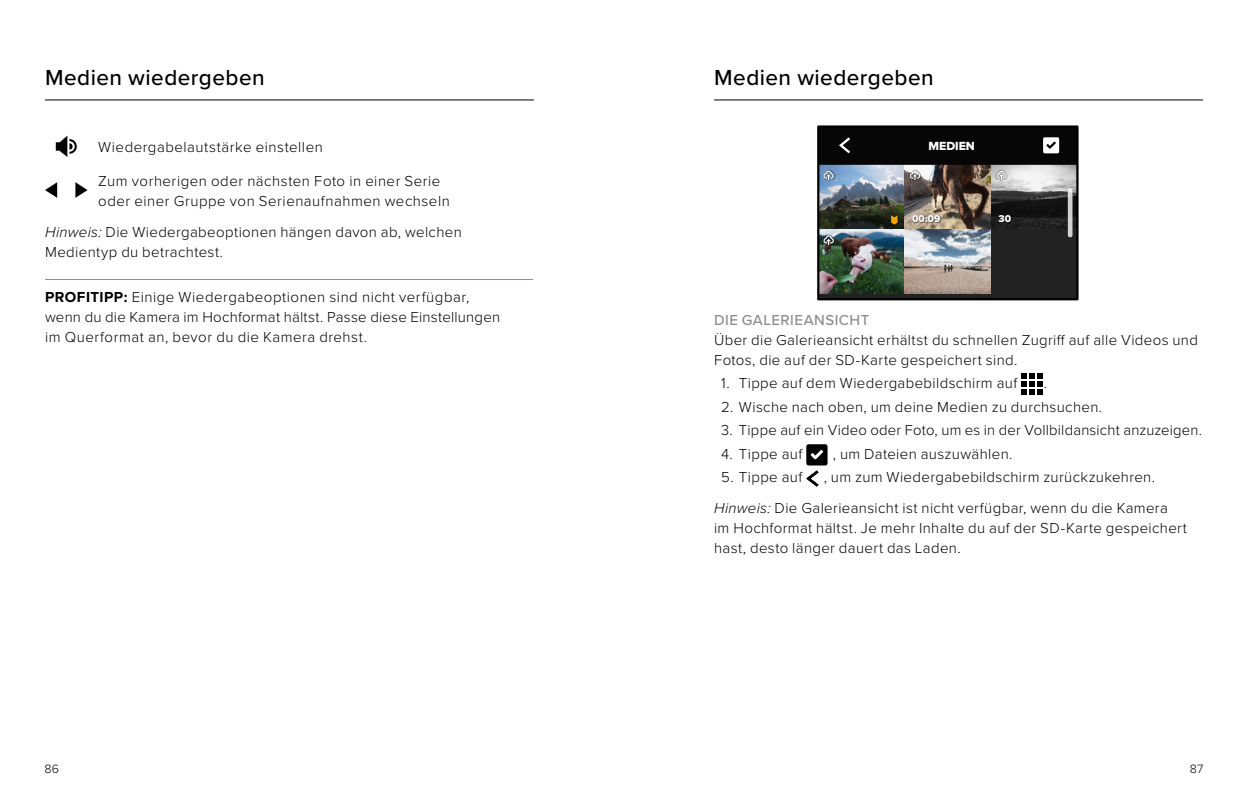
<style>
.page{position:relative;width:1248px;height:808px;background:#fff}
.page>*{position:absolute;margin:0;border:0;box-sizing:border-box;transform-origin:0 0}
.t1{font:500 22.5px "Proxima Nova";letter-spacing:.02em;color:#000}
.t2{font:300 15px/20px "Proxima Nova";letter-spacing:.025em;color:#000}
.t3{font:500 15px "Proxima Nova";letter-spacing:.03em;color:#8a8c8e}
.t4{font:300 12.5px "Proxima Nova";color:#000}
.t5{font:12.25px "Proxima Nova Extrabld";color:#fff}
.t6{font:10.25px "Proxima Nova Extrabld";color:#fff}
.s1{font-style:italic}
.s2{font-weight:700}
</style>
<div class="page">
<svg style="left:56px;top:136px;width:21px;height:21px"></svg>
<svg style="left:75px;top:182px;width:13px;height:16px"></svg>
<svg style="left:45px;top:182px;width:12px;height:16px"></svg>
<hr style="left:45px;top:279px;width:488px;height:1px;background:#8a8c8e">
<hr style="left:45px;top:99px;width:489px;height:1px;background:#000">
<div style="left:818px;top:127px;width:259px;height:172px;background:#222"></div>
<img style="left:820px;top:164px;width:170px;height:130px">
<img style="left:904px;top:164px;width:158px;height:65px">
<svg style="left:890px;top:214px;width:8px;height:12px"></svg>
<svg style="left:822px;top:170px;width:13px;height:11px"></svg>
<img style="left:911px;top:214px;width:30px;height:10px">
<svg style="left:908px;top:170px;width:13px;height:11px"></svg>
<img style="left:997px;top:214px;width:15px;height:10px">
<svg style="left:994px;top:170px;width:13px;height:11px"></svg>
<svg style="left:822px;top:234px;width:13px;height:12px"></svg>
<div style="left:818px;top:127px;width:259px;height:37px;background:#000"></div>
<img style="left:1044px;top:138px;width:16px;height:16px">
<svg style="left:1043px;top:137px;width:16px;height:16px"></svg>
<svg style="left:839px;top:138px;width:11px;height:15px"></svg>
<svg style="left:1062px;top:165px;width:13px;height:73px"></svg>
<svg style="left:1067px;top:188px;width:5px;height:49px"></svg>
<div style="left:817px;top:125px;width:261px;height:175px;border:2px solid #000"></div>
<svg style="left:1021px;top:373px;width:21px;height:21px"></svg>
<svg style="left:806px;top:444px;width:21px;height:21px"></svg>
<svg style="left:806px;top:471px;width:12px;height:15px"></svg>
<hr style="left:714px;top:99px;width:488px;height:1px;background:#000">
<h1 class="t1" style="left:45px;top:61px;width:221px">Medien wiedergeben</h1>
<p class="t2" style="left:98px;top:137px;width:226px">Wiedergabelautstärke einstellen</p>
<p class="t2" style="left:98px;top:170px;width:353px">Zum vorherigen oder nächsten Foto in einer Serie oder einer Gruppe von Serienaufnahmen wechseln</p>
<p class="t2" style="left:45px;top:221px;width:418px"><span class="s1">Hinweis:</span> Die Wiedergabeoptionen hängen davon ab, welchen<br>Medientyp du betrachtest.</p>
<p class="t2" style="left:45px;top:286px;width:456px"><span class="s2">PROFITIPP:</span> Einige Wiedergabeoptionen sind nicht verfügbar, wenn du die Kamera im Hochformat hältst. Passe diese Einstellungen im Querformat an, bevor du die Kamera drehst.</p>
<h1 class="t1" style="left:714px;top:61px;width:221px">Medien wiedergeben</h1>
<p class="t5" style="left:928px;top:138px;width:48px">MEDIEN</p>
<p class="t6" style="left:912px;top:213px;width:30px">00:09</p>
<p class="t6" style="left:919px;top:213px;width:14px">30</p>
<p class="t6" style="left:998px;top:213px;width:14px">30</p>
<p class="t3" style="left:714px;top:308px;width:157px">DIE GALERIEANSICHT</p>
<p class="t2" style="left:714px;top:329px;width:485px">Über die Galerieansicht erhältst du schnellen Zugriff auf alle Videos und<br>Fotos, die auf der SD-Karte gespeichert sind.</p>
<p class="t2" style="left:721px;top:372px;width:298px">1. Tippe auf dem Wiedergabebildschirm auf</p>
<p class="t2" style="left:1043px;top:372px;width:5px">.</p>
<p class="t2" style="left:721px;top:396px;width:382px">2. Wische nach oben, um deine Medien zu durchsuchen.</p>
<p class="t2" style="left:721px;top:419px;width:482px">3. Tippe auf ein Video oder Foto, um es in der Vollbildansicht anzuzeigen.</p>
<p class="t2" style="left:721px;top:443px;width:83px">4. Tippe auf</p>
<p class="t2" style="left:832px;top:443px;width:181px">, um Dateien auszuwählen.</p>
<p class="t2" style="left:721px;top:466px;width:83px">5. Tippe auf</p>
<p class="t2" style="left:714px;top:461px;width:455px;line-height:30.8px;text-indent:110px">, um zum Wiedergabebildschirm zurückzukehren.<br><span class="s1">Hinweis:</span> Die Galerieansicht ist nicht verfügbar, wenn du die Kamera</p>
<p class="t2" style="left:714px;top:517px;width:474px">im Hochformat hältst. Je mehr Inhalte du auf der SD-Karte gespeichert hast, desto länger dauert das Laden.</p>
<p class="t4" style="left:44px;top:760px;width:16px">86</p>
<p class="t4" style="left:1189px;top:760px;width:15px">87</p>
</div>
